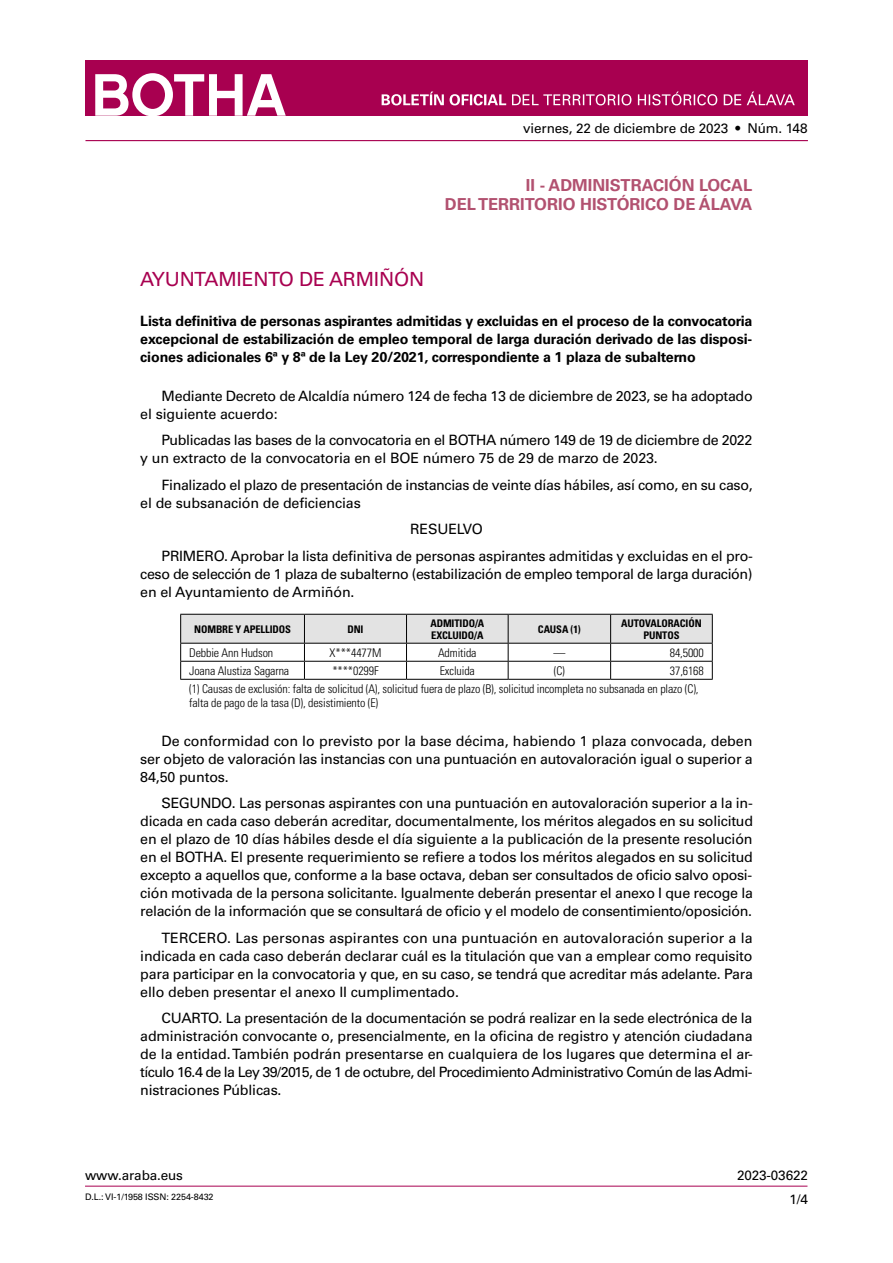
<style>
.page{position:relative;width:893px;height:1263px;background:#fff}
.page>*{position:absolute;margin:0;border:0;box-sizing:border-box;transform-origin:0 0}
.t1{font:19.5px "Univers LT Std";letter-spacing:-.01em;color:#a80050}
.t2{font:700 16.5px/19.8px "Univers LT Std";color:#b25170;text-align:right}
.t3{font:14.25px/18px "Univers LT Std";letter-spacing:-.02em;color:#000}
.t4{font:700 14.25px/18px "Univers LT Std";letter-spacing:-.01em;color:#000;text-align:justify}
.t5{font:13.5px "Univers LT Std";letter-spacing:-.01em;color:#000}
.t6{font:300 condensed 12px/18px "Univers LT Std";letter-spacing:-.01em;color:#000}
.t7{font:700 condensed 10.5px/12px "Univers LT Std";letter-spacing:-.01em;color:#000}
.t8{font:9px "Univers LT Std";letter-spacing:-.01em;color:#000}
</style>
<div class="page">
<hr style="left:85px;top:1186px;width:722px;height:1px;background:#a80050">
<div style="left:85px;top:60px;width:723px;height:55px;background:#a80050"></div>
<svg style="left:95px;top:73px;width:191px;height:43px"></svg>
<hr style="left:85px;top:140px;width:723px;height:1px;background:#a80050">
<svg style="left:382px;top:92px;width:413px;height:13px"></svg>
<svg style="left:180px;top:614px;width:533px;height:65px"></svg>
<hr style="left:180px;top:679px;width:124px;height:1px;background:#000">
<hr style="left:304px;top:679px;width:102px;height:1px;background:#000">
<hr style="left:406px;top:679px;width:102px;height:1px;background:#000">
<hr style="left:508px;top:679px;width:103px;height:1px;background:#000">
<hr style="left:611px;top:679px;width:102px;height:1px;background:#000">
<p class="t5" style="left:523px;top:121px;width:286px">viernes, 22 de diciembre de 2023 • Núm. 148</p>
<p class="t2" style="left:445px;top:175px;width:309px">II - ADMINISTRACIÓN LOCAL<br>DEL TERRITORIO HISTÓRICO DE ÁLAVA</p>
<h1 class="t1" style="left:140px;top:268px;width:285px">AYUNTAMIENTO DE ARMIÑÓN</h1>
<p class="t4" style="left:140px;top:312px;width:614px">Lista definitiva de personas aspirantes admitidas y excluidas en el proceso de la convocatoria excepcional de estabilización de empleo temporal de larga duración derivado de las disposi&shy;ciones adicionales 6ª y 8ª de la Ley 20/2021, correspondiente a 1 plaza de subalterno</p>
<p class="t3" style="left:140px;top:387px;width:614px;text-indent:21px">Mediante Decreto de Alcaldía número 124 de fecha 13 de diciembre de 2023, se ha adoptado el siguiente acuerdo:</p>
<p class="t3" style="left:140px;top:431px;width:614px;text-indent:21px">Publicadas las bases de la convocatoria en el BOTHA número 149 de 19 de diciembre de 2022 y un extracto de la convocatoria en el BOE número 75 de 29 de marzo de 2023.</p>
<p class="t3" style="left:140px;top:476px;width:614px;text-indent:21px">Finalizado el plazo de presentación de instancias de veinte días hábiles, así como, en su caso, el de subsanación de deficiencias</p>
<p class="t3" style="left:162px;top:516px;width:593px;line-height:26.5px;text-indent:249px">RESUELVO<br>PRIMERO. Aprobar la lista definitiva de personas aspirantes admitidas y excluidas en el pro-</p>
<p class="t3" style="left:140px;top:565px;width:614px">ceso de selección de 1 plaza de subalterno (estabilización de empleo temporal de larga duración) en el Ayuntamiento de Armiñón.</p>
<p class="t7" style="left:194px;top:623px;width:98px">NOMBRE Y APELLIDOS</p>
<p class="t7" style="left:347px;top:623px;width:18px">DNI</p>
<p class="t7" style="left:430px;top:617px;width:55px">ADMITIDO/A<br>EXCLUIDO/A</p>
<p class="t7" style="left:538px;top:623px;width:44px">CAUSA (1)</p>
<p class="t7" style="left:621px;top:617px;width:82px;text-align:center">AUTOVALORACIÓN<br>PUNTOS</p>
<p class="t6" style="left:189px;top:644px;width:86px">Debbie Ann Hudson</p>
<p class="t6" style="left:330px;top:644px;width:53px">X***4477M</p>
<p class="t6" style="left:438px;top:644px;width:40px">Admitida</p>
<p class="t6" style="left:553px;top:644px;width:13px">—</p>
<p class="t6" style="left:670px;top:644px;width:35px">84,5000</p>
<p class="t6" style="left:189px;top:662px;width:102px">Joana Alustiza Sagarna</p>
<p class="t6" style="left:332px;top:662px;width:48px">****0299F</p>
<p class="t6" style="left:440px;top:662px;width:37px">Excluida</p>
<p class="t6" style="left:554px;top:662px;width:13px">(C)</p>
<p class="t6" style="left:189px;top:662px;width:516px;text-indent:481px">37,6168 (1) Causas de exclusión: falta de solicitud (A), solicitud fuera de plazo (B), solicitud incompleta no subsanada en plazo (C),</p>
<p class="t6" style="left:189px;top:693px;width:191px">falta de pago de la tasa (D), desistimiento (E)</p>
<p class="t3" style="left:140px;top:732px;width:614px;text-align:justify;text-indent:21px">De conformidad con lo previsto por la base décima, habiendo 1 plaza convocada, deben ser objeto de valoración las instancias con una puntuación en autovaloración igual o superior a 84,50 puntos.</p>
<p class="t3" style="left:140px;top:794px;width:614px;text-align:justify;text-indent:21px">SEGUNDO. Las personas aspirantes con una puntuación en autovaloración superior a la in&shy;dicada en cada caso deberán acreditar, documentalmente, los méritos alegados en su solicitud en el plazo de 10 días hábiles desde el día siguiente a la publicación de la presente resolución en el BOTHA. El presente requerimiento se refiere a todos los méritos alegados en su solicitud excepto a aquellos que, conforme a la base octava, deban ser consultados de oficio salvo oposi&shy;ción motivada de la persona solicitante. Igualmente deberán presentar el anexo I que recoge la relación de la información que se consultará de oficio y el modelo de consentimiento/oposición.</p>
<p class="t3" style="left:140px;top:929px;width:614px;text-align:justify;text-indent:21px">TERCERO. Las personas aspirantes con una puntuación en autovaloración superior a la indicada en cada caso deberán declarar cuál es la titulación que van a emplear como requisito para participar en la convocatoria y que, en su caso, se tendrá que acreditar más adelante. Para ello deben presentar el anexo II cumplimentado.</p>
<p class="t3" style="left:140px;top:1009px;width:614px;text-align:justify;text-indent:21px">CUARTO. La presentación de la documentación se podrá realizar en la sede electrónica de la administración convocante o, presencialmente, en la oficina de registro y atención ciudadana de la entidad. También podrán presentarse en cualquiera de los lugares que determina el ar&shy;tículo 16.4 de la Ley 39/2015, de 1 de octubre, del Procedimiento Administrativo Común de las Admi&shy;nistraciones Públicas.</p>
<p class="t5" style="left:85px;top:1167px;width:99px">www.araba.eus</p>
<p class="t8" style="left:85px;top:1192px;width:130px">D.L.: VI-1/1958 ISSN: 2254-8432</p>
<p class="t5" style="left:737px;top:1167px;width:72px">2023-03622</p>
<p class="t5" style="left:789px;top:1191px;width:20px">1/4</p>
</div>
